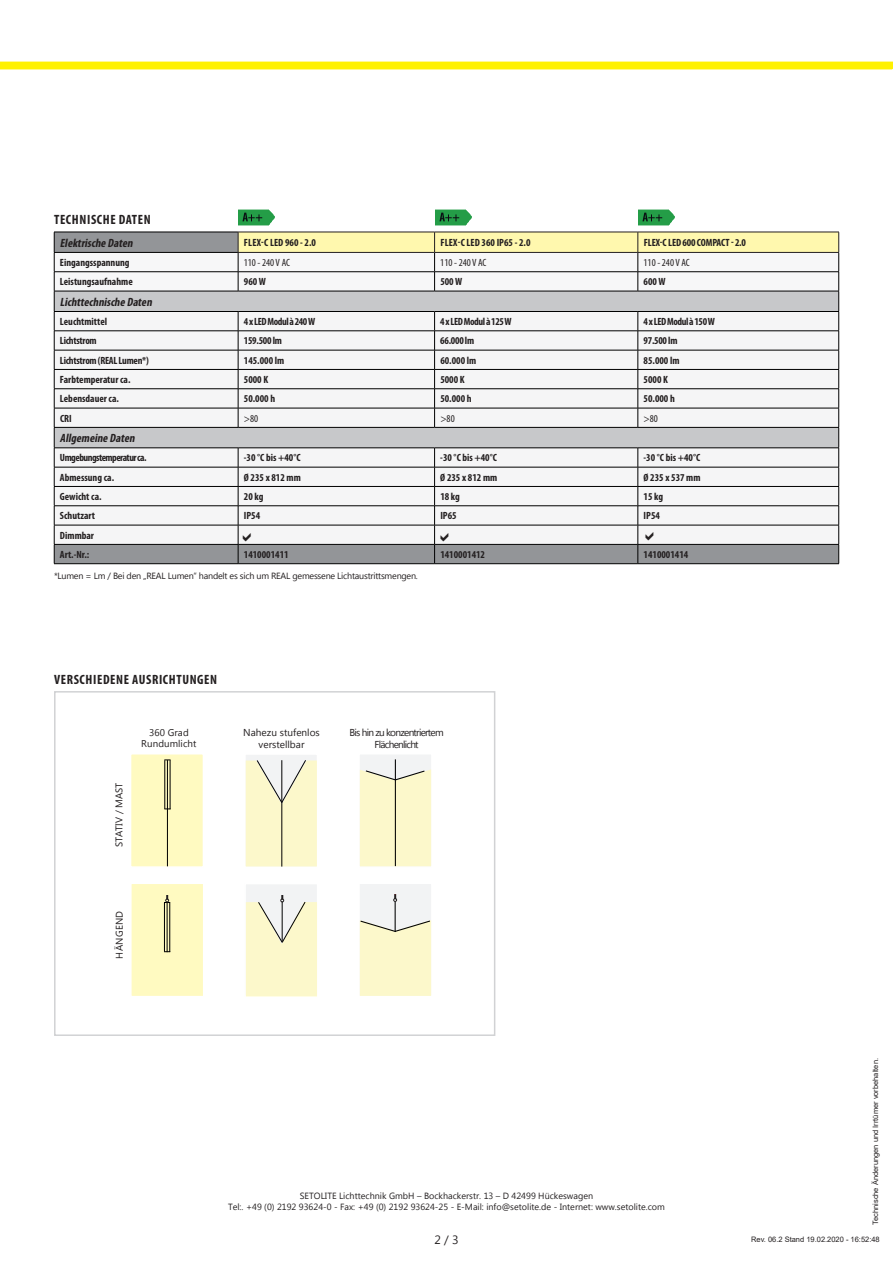
<style>
.page{position:relative;width:893px;height:1263px;background:#fff}
.page>*{position:absolute;margin:0;border:0;box-sizing:border-box;transform-origin:0 0}
.t1{font:700 condensed 13.5px "Myriad Pro";letter-spacing:.045em;color:#231f20}
.t2{font:italic 700 condensed 12px "Myriad Pro";color:#231f20}
.t3{font:12px "Lao UI";color:#231f20}
.t4{font:700 condensed 10.5px/19.4px "Myriad Pro";color:#231f20}
.t5{font:700 condensed 10.5px "Myriad Pro";letter-spacing:-.04em;color:#231f20}
.t6{font:condensed 10.5px "Myriad Pro";color:#231f20}
.t7{font:700 condensed 10.5px "Myriad Pro";letter-spacing:-.025em;color:#231f20}
.t8{font:700 condensed 10.5px "Myriad Pro";letter-spacing:-.05em;color:#231f20}
.t9{font:10.05px/12px "Lao UI";letter-spacing:-.075em;color:#231f20;text-align:center}
.t10{font:10.05px/12px "Lao UI";color:#231f20;text-align:center}
.t11{font:9.75px/11.7px "Lao UI";letter-spacing:.005em;color:#231f20;text-align:center}
.t12{font:9.75px "Lao UI";letter-spacing:.025em;color:#231f20}
.t13{font:9px/10.8px "Lao UI";color:#231f20;text-align:center}
.t14{font:9px "Lao UI";letter-spacing:-.025em;color:#231f20}
.t15{font:7.5px "Arial";color:#231f20}
</style>
<div class="page">
<div style="left:0;top:62px;width:893px;height:7px;background:#fff101"></div>
<hr style="left:54px;top:563px;width:184px;height:1px;background:#000">
<hr style="left:238px;top:563px;width:197px;height:1px;background:#000">
<hr style="left:435px;top:563px;width:203px;height:1px;background:#000">
<hr style="left:638px;top:563px;width:201px;height:1px;background:#000">
<div style="left:54px;top:691px;width:441px;height:345px;border:2px solid #d1d2d4"></div>
<div style="left:358px;top:753px;width:75px;height:115px;background:#f2f3f4;border:2px solid #fff"></div>
<svg style="left:360px;top:769px;width:71px;height:97px;background:#f8f4ca"></svg>
<hr style="left:395px;top:759px;width:1px;height:107px;background:#000">
<div style="left:130px;top:753px;width:74px;height:115px;background:#fffac1;border:2px solid #fff"></div>
<hr style="left:167px;top:760px;width:1px;height:106px;background:#000">
<hr style="left:170px;top:760px;width:1px;height:49px;background:#000">
<hr style="left:164px;top:760px;width:1px;height:49px;background:#000">
<div style="left:244px;top:753px;width:75px;height:115px;background:#f2f3f4;border:2px solid #fff"></div>
<svg style="left:246px;top:759px;width:71px;height:107px;background:#f3f0cb"></svg>
<div style="left:130px;top:882px;width:74px;height:115px;background:#fffac1;border:2px solid #fff"></div>
<hr style="left:167px;top:903px;width:1px;height:49px;background:#000">
<hr style="left:169px;top:903px;width:1px;height:49px;background:#000">
<hr style="left:164px;top:903px;width:1px;height:49px;background:#000">
<svg style="left:164px;top:895px;width:6px;height:8px"></svg>
<div style="left:244px;top:882px;width:75px;height:116px;background:#f2f3f4;border:2px solid #fff"></div>
<svg style="left:246px;top:888px;width:71px;height:108px"></svg>
<div style="left:358px;top:882px;width:75px;height:115px;background:#f2f3f4;border:2px solid #fff"></div>
<svg style="left:359px;top:887px;width:72px;height:109px"></svg>
<img style="left:239px;top:209px;width:36px;height:17px">
<img style="left:436px;top:209px;width:36px;height:17px">
<img style="left:638px;top:209px;width:37px;height:17px">
<div style="left:280px;top:886px;width:12px;height:8px;background:#f2f3f4"></div>
<div style="left:392px;top:886px;width:13px;height:8px;background:#f2f3f4"></div>
<svg style="left:54px;top:232px;width:785px;height:331px"></svg>
<p class="t1" style="left:54px;top:211px;width:98px">TECHNISCHE DATEN</p>
<p class="t2" style="left:60px;top:235px;width:77px">Elektrische Daten</p>
<p class="t4" style="left:244px;top:232px;width:74px">FLEX-C LED 960 - 2.0</p>
<p class="t4" style="left:440px;top:232px;width:92px">FLEX-C LED 360 IP65 - 2.0</p>
<p class="t4" style="left:644px;top:232px;width:104px">FLEX-C LED 600 COMPACT - 2.0</p>
<p class="t4" style="left:60px;top:253px;width:71px">Eingangsspannung</p>
<p class="t6" style="left:244px;top:256px;width:48px">110 - 240 V AC</p>
<p class="t6" style="left:440px;top:256px;width:48px">110 - 240 V AC</p>
<p class="t6" style="left:644px;top:256px;width:48px">110 - 240 V AC</p>
<p class="t4" style="left:60px;top:272px;width:74px">Leistungsaufnahme</p>
<p class="t4" style="left:244px;top:272px;width:24px">960 W</p>
<p class="t4" style="left:440px;top:272px;width:24px">500 W</p>
<p class="t4" style="left:644px;top:272px;width:24px">600 W</p>
<p class="t2" style="left:60px;top:294px;width:96px">Lichttechnische Daten</p>
<p class="t4" style="left:60px;top:312px;width:49px">Leuchtmittel</p>
<p class="t5" style="left:244px;top:315px;width:73px">4 x LED Modul à 240 W</p>
<p class="t5" style="left:440px;top:315px;width:73px">4 x LED Modul à 125 W</p>
<p class="t5" style="left:644px;top:315px;width:73px">4 x LED Modul à 150 W</p>
<p class="t7" style="left:60px;top:334px;width:38px">Lichtstrom</p>
<p class="t4" style="left:244px;top:331px;width:40px">159.500 lm</p>
<p class="t4" style="left:440px;top:331px;width:35px">66.000 lm</p>
<p class="t4" style="left:644px;top:331px;width:35px">97.500 lm</p>
<p class="t7" style="left:60px;top:354px;width:90px">Lichtstrom (REAL Lumen*)</p>
<p class="t4" style="left:244px;top:350px;width:42px">145.000 lm</p>
<p class="t4" style="left:440px;top:350px;width:37px">60.000 lm</p>
<p class="t4" style="left:644px;top:350px;width:37px">85.000 lm</p>
<p class="t4" style="left:60px;top:370px;width:72px">Farbtemperatur ca.</p>
<p class="t4" style="left:244px;top:370px;width:26px">5000 K</p>
<p class="t4" style="left:440px;top:370px;width:26px">5000 K</p>
<p class="t4" style="left:644px;top:370px;width:26px">5000 K</p>
<p class="t4" style="left:60px;top:389px;width:61px">Lebensdauer ca.</p>
<p class="t4" style="left:244px;top:389px;width:33px">50.000 h</p>
<p class="t4" style="left:440px;top:389px;width:33px">50.000 h</p>
<p class="t4" style="left:644px;top:389px;width:33px">50.000 h</p>
<p class="t4" style="left:60px;top:408px;width:13px">CRI</p>
<p class="t6" style="left:244px;top:412px;width:16px">&gt;80</p>
<p class="t6" style="left:440px;top:412px;width:16px">&gt;80</p>
<p class="t6" style="left:644px;top:412px;width:16px">&gt;80</p>
<p class="t2" style="left:60px;top:431px;width:79px">Allgemeine Daten</p>
<p class="t8" style="left:60px;top:451px;width:88px">Umgebungstemperatur ca.</p>
<p class="t4" style="left:244px;top:448px;width:58px">-30 °C bis +40°C</p>
<p class="t4" style="left:440px;top:448px;width:58px">-30 °C bis +40°C</p>
<p class="t4" style="left:644px;top:448px;width:58px">-30 °C bis +40°C</p>
<p class="t4" style="left:60px;top:467px;width:56px">Abmessung ca.</p>
<p class="t4" style="left:244px;top:467px;width:59px">Ø 235 x 812 mm</p>
<p class="t4" style="left:440px;top:467px;width:59px">Ø 235 x 812 mm</p>
<p class="t4" style="left:644px;top:467px;width:59px">Ø 235 x 537 mm</p>
<p class="t4" style="left:60px;top:487px;width:43px">Gewicht ca.</p>
<p class="t4" style="left:244px;top:487px;width:21px">20 kg</p>
<p class="t4" style="left:440px;top:487px;width:21px">18 kg</p>
<p class="t4" style="left:644px;top:487px;width:21px">15 kg</p>
<p class="t4" style="left:60px;top:506px;width:37px">Schutzart</p>
<p class="t4" style="left:244px;top:506px;width:18px">IP54</p>
<p class="t4" style="left:440px;top:506px;width:18px">IP65</p>
<p class="t4" style="left:644px;top:506px;width:18px">IP54</p>
<p class="t4" style="left:60px;top:525px;width:36px">Dimmbar<br>Art.-Nr.:</p>
<p class="t4" style="left:244px;top:545px;width:46px">1410001411</p>
<p class="t4" style="left:440px;top:545px;width:46px">1410001412</p>
<p class="t4" style="left:644px;top:545px;width:46px">1410001414</p>
<p class="t14" style="left:54px;top:570px;width:365px">*Lumen = Lm / Bei den „REAL Lumen“ handelt es sich um REAL gemessene Lichtaustrittsmengen.</p>
<p class="t1" style="left:54px;top:671px;width:165px">VERSCHIEDENE AUSRICHTUNGEN</p>
<p class="t11" style="left:113px;top:847px;width:66px;rotate:-90deg">STATIV / MAST</p>
<p class="t11" style="left:141px;top:726px;width:57px">360 Grad<br>Rundumlicht</p>
<p class="t12" style="left:113px;top:958px;width:49px;rotate:-90deg">HÄNGEND</p>
<p class="t10" style="left:243px;top:726px;width:78px">Nahezu stufenlos verstellbar</p>
<p class="t9" style="left:350px;top:725px;width:96px">Bis hin zu konzentriertem<br>Flächenlicht</p>
<p class="t13" style="left:228px;top:1190px;width:438px">SETOLITE Lichttechnik GmbH – Bockhackerstr. 13 – D 42499 Hückeswagen<br>Tel:. +49 (0) 2192 93624-0 - Fax: +49 (0) 2192 93624-25 - E-Mail: info@setolite.de - Internet: www.setolite.com</p>
<p class="t3" style="left:434px;top:1232px;width:26px">2 / 3</p>
<p class="t15" style="left:870px;top:1225px;width:168px;rotate:-90deg">Technische Änderungen und Irrtümer vorbehalten.</p>
<p class="t15" style="left:751px;top:1234px;width:130px">Rev. 06.2 Stand 19.02.2020 - 16:52:48</p>
</div>
